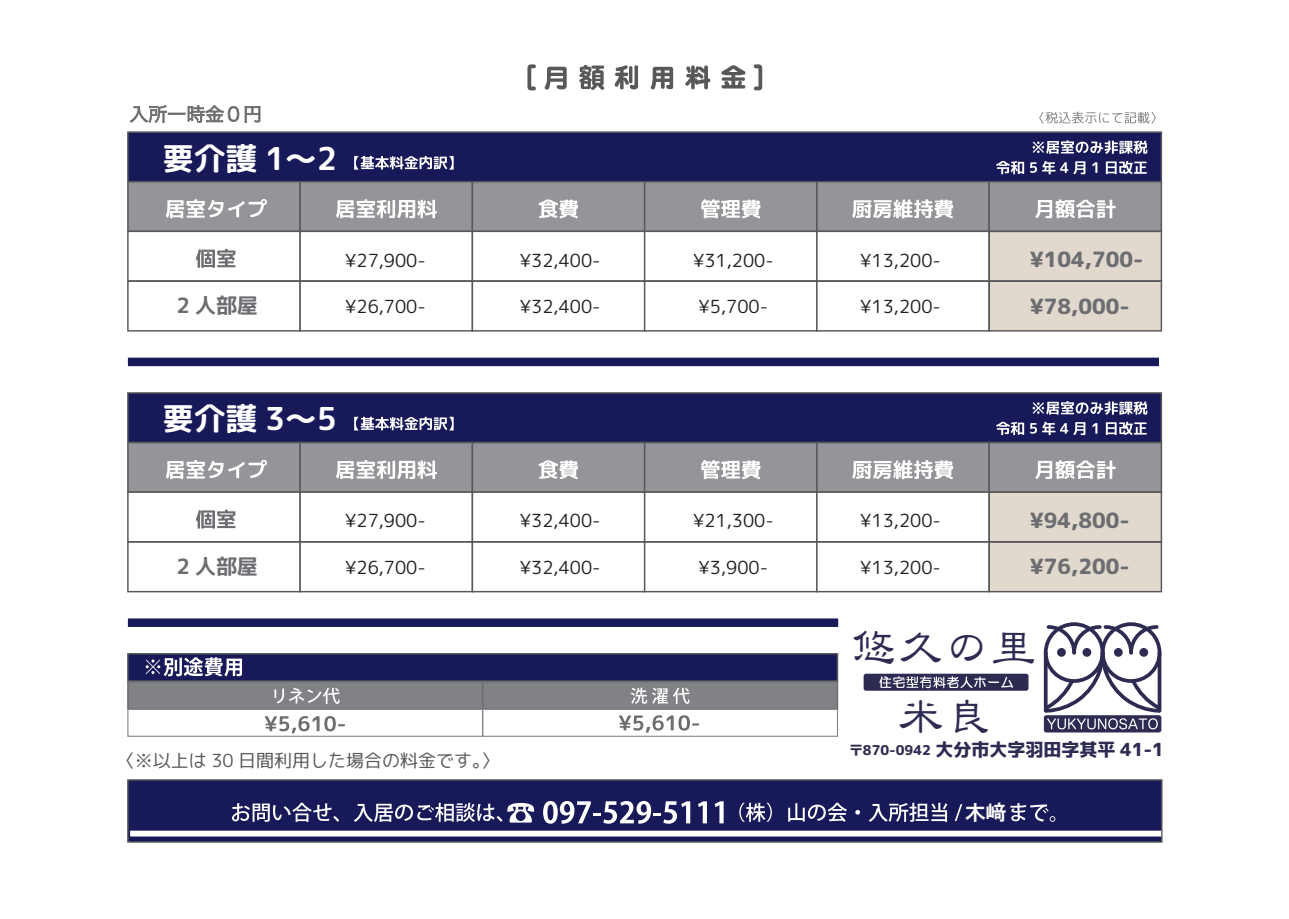
<style>
.page{position:relative;width:1289px;height:919px;background:#fff}
.page>*{position:absolute;margin:0;border:0;box-sizing:border-box;transform-origin:0 0}
.t1{font:46.5px "DF Lei Sho SB MP RKSJ H";color:#2d2b52}
.t2{font:31.5px "rounded l mplus 1 c bold";color:#fff}
.t3{font:21px/46.2px "rounded l mplus 1 c heavy";color:#6c6d70}
.t4{font:21px "rounded l mplus 1 c bold";color:#6c6d70}
.t5{font:21px "HG Gothic E";color:#fff}
.t6{font:18px "rounded l mplus 1 c regular";color:#231f20}
.t7{font:18px "rounded l mplus 1 c regular";color:#57585a}
.t8{font:18px "rounded l mplus 1 c heavy";color:#2d2b52}
.t9{font:13.5px "rounded l mplus 1 c heavy";color:#2d2b52}
</style>
<div class="page">
<div style="left:128px;top:357px;width:1030px;height:9px;background:#181958"></div>
<div style="left:128px;top:618px;width:710px;height:9px;background:#181958"></div>
<div style="left:127px;top:779px;width:1035px;height:63px;background:#181958;border:1px solid #57585a"></div>
<svg style="left:232px;top:802px;width:107px;height:19px"></svg>
<svg style="left:354px;top:802px;width:180px;height:20px"></svg>
<svg style="left:543px;top:801px;width:147px;height:23px"></svg>
<svg style="left:698px;top:801px;width:9px;height:22px"></svg>
<svg style="left:714px;top:801px;width:9px;height:22px"></svg>
<svg style="left:739px;top:802px;width:32px;height:19px"></svg>
<svg style="left:788px;top:802px;width:59px;height:19px"></svg>
<svg style="left:855px;top:810px;width:5px;height:4px"></svg>
<svg style="left:868px;top:802px;width:79px;height:19px"></svg>
<svg style="left:955px;top:804px;width:7px;height:16px"></svg>
<svg style="left:1010px;top:803px;width:45px;height:18px"></svg>
<div style="left:130px;top:830px;width:1031px;height:6px;background:#fff"></div>
<div style="left:127px;top:681px;width:356px;height:28px;background:#808285"></div>
<div style="left:482px;top:681px;width:356px;height:28px;background:#808285"></div>
<div style="left:127px;top:708px;width:356px;height:28px;border:1px solid #808285"></div>
<div style="left:482px;top:708px;width:356px;height:28px;border:1px solid #808285"></div>
<svg style="left:127px;top:653px;width:712px;height:51px"></svg>
<svg style="left:265px;top:716px;width:80px;height:17px"></svg>
<svg style="left:619px;top:715px;width:80px;height:17px"></svg>
<svg style="left:527px;top:64px;width:9px;height:26px"></svg>
<svg style="left:544px;top:67px;width:22px;height:22px"></svg>
<svg style="left:579px;top:65px;width:25px;height:25px"></svg>
<svg style="left:614px;top:65px;width:24px;height:24px"></svg>
<svg style="left:650px;top:67px;width:23px;height:22px"></svg>
<svg style="left:685px;top:65px;width:25px;height:24px"></svg>
<svg style="left:721px;top:65px;width:24px;height:23px"></svg>
<svg style="left:753px;top:64px;width:9px;height:26px"></svg>
<svg style="left:863px;top:673px;width:165px;height:17px;background:#5b5a78"></svg>
<svg style="left:1043px;top:622px;width:118px;height:110px"></svg>
<div style="left:989px;top:231px;width:172px;height:50px;background:#e1d9cd"></div>
<svg style="left:129px;top:105px;width:132px;height:18px"></svg>
<div style="left:127px;top:131px;width:1035px;height:50px;background:#181958"></div>
<div style="left:127px;top:181px;width:174px;height:51px;background:#939598;border:1px solid #57585a"></div>
<div style="left:299px;top:181px;width:174px;height:51px;background:#939598;border:1px solid #57585a"></div>
<div style="left:471px;top:181px;width:174px;height:51px;background:#939598;border:1px solid #57585a"></div>
<div style="left:644px;top:181px;width:173px;height:51px;background:#939598;border:1px solid #57585a"></div>
<div style="left:816px;top:181px;width:173px;height:51px;background:#939598;border:1px solid #57585a"></div>
<div style="left:988px;top:181px;width:174px;height:51px;background:#939598;border:1px solid #57585a"></div>
<div style="left:127px;top:230px;width:174px;height:52px;background:#fff;border:1px solid #57585a"></div>
<div style="left:299px;top:230px;width:174px;height:52px;background:#fff;border:1px solid #57585a"></div>
<div style="left:471px;top:230px;width:174px;height:52px;background:#fff;border:1px solid #57585a"></div>
<div style="left:644px;top:230px;width:173px;height:52px;background:#fff;border:1px solid #57585a"></div>
<div style="left:816px;top:230px;width:173px;height:52px;background:#fff;border:1px solid #57585a"></div>
<svg style="left:166px;top:199px;width:101px;height:19px"></svg>
<svg style="left:196px;top:249px;width:39px;height:19px"></svg>
<svg style="left:336px;top:199px;width:101px;height:19px"></svg>
<svg style="left:538px;top:199px;width:40px;height:19px"></svg>
<svg style="left:701px;top:199px;width:59px;height:19px"></svg>
<svg style="left:852px;top:199px;width:101px;height:19px"></svg>
<svg style="left:1035px;top:199px;width:80px;height:19px"></svg>
<svg style="left:1032px;top:140px;width:115px;height:14px"></svg>
<svg style="left:996px;top:161px;width:28px;height:13px"></svg>
<svg style="left:1042px;top:161px;width:43px;height:13px"></svg>
<svg style="left:1092px;top:162px;width:5px;height:11px"></svg>
<svg style="left:1105px;top:161px;width:41px;height:13px"></svg>
<svg style="left:354px;top:156px;width:99px;height:14px"></svg>
<svg style="left:1039px;top:111px;width:116px;height:13px"></svg>
<div style="left:988px;top:230px;width:174px;height:52px;border:1px solid #57585a"></div>
<div style="left:989px;top:281px;width:172px;height:50px;background:#e1d9cd"></div>
<div style="left:127px;top:280px;width:174px;height:51px;background:#fff;border:1px solid #57585a"></div>
<div style="left:299px;top:280px;width:174px;height:51px;background:#fff;border:1px solid #57585a"></div>
<div style="left:471px;top:280px;width:174px;height:51px;background:#fff;border:1px solid #57585a"></div>
<div style="left:644px;top:280px;width:173px;height:51px;background:#fff;border:1px solid #57585a"></div>
<div style="left:816px;top:280px;width:173px;height:51px;background:#fff;border:1px solid #57585a"></div>
<div style="left:988px;top:280px;width:174px;height:51px;border:1px solid #57585a"></div>
<svg style="left:1030px;top:162px;width:6px;height:11px"></svg>
<div style="left:989px;top:492px;width:172px;height:49px;background:#e1d9cd"></div>
<svg style="left:127px;top:392px;width:1035px;height:50px;background:#1b1c58"></svg>
<div style="left:127px;top:442px;width:174px;height:51px;background:#939598;border:1px solid #57585a"></div>
<div style="left:299px;top:442px;width:174px;height:51px;background:#939598;border:1px solid #57585a"></div>
<div style="left:471px;top:442px;width:174px;height:51px;background:#939598;border:1px solid #57585a"></div>
<div style="left:644px;top:442px;width:173px;height:51px;background:#939598;border:1px solid #57585a"></div>
<div style="left:816px;top:442px;width:173px;height:51px;background:#939598;border:1px solid #57585a"></div>
<div style="left:988px;top:442px;width:174px;height:51px;background:#939598;border:1px solid #57585a"></div>
<div style="left:127px;top:491px;width:174px;height:51px;background:#fff;border:1px solid #57585a"></div>
<div style="left:299px;top:491px;width:174px;height:51px;background:#fff;border:1px solid #57585a"></div>
<div style="left:471px;top:491px;width:174px;height:51px;background:#fff;border:1px solid #57585a"></div>
<div style="left:644px;top:491px;width:173px;height:51px;background:#fff;border:1px solid #57585a"></div>
<div style="left:816px;top:491px;width:173px;height:51px;background:#fff;border:1px solid #57585a"></div>
<svg style="left:166px;top:460px;width:101px;height:19px"></svg>
<svg style="left:196px;top:509px;width:39px;height:19px"></svg>
<svg style="left:336px;top:460px;width:101px;height:19px"></svg>
<svg style="left:538px;top:460px;width:40px;height:19px"></svg>
<svg style="left:701px;top:460px;width:59px;height:19px"></svg>
<svg style="left:852px;top:460px;width:101px;height:19px"></svg>
<svg style="left:1035px;top:460px;width:80px;height:19px"></svg>
<svg style="left:1032px;top:401px;width:115px;height:14px"></svg>
<svg style="left:996px;top:422px;width:28px;height:13px"></svg>
<svg style="left:1042px;top:421px;width:43px;height:14px"></svg>
<svg style="left:1092px;top:423px;width:5px;height:10px"></svg>
<svg style="left:1105px;top:421px;width:41px;height:14px"></svg>
<svg style="left:354px;top:416px;width:99px;height:14px"></svg>
<div style="left:988px;top:491px;width:174px;height:51px;border:1px solid #57585a"></div>
<div style="left:989px;top:542px;width:172px;height:49px;background:#e1d9cd"></div>
<div style="left:127px;top:541px;width:174px;height:51px;background:#fff;border:1px solid #57585a"></div>
<div style="left:299px;top:541px;width:174px;height:51px;background:#fff;border:1px solid #57585a"></div>
<div style="left:471px;top:541px;width:174px;height:51px;background:#fff;border:1px solid #57585a"></div>
<div style="left:644px;top:541px;width:173px;height:51px;background:#fff;border:1px solid #57585a"></div>
<div style="left:816px;top:541px;width:173px;height:51px;background:#fff;border:1px solid #57585a"></div>
<div style="left:988px;top:541px;width:174px;height:51px;border:1px solid #57585a"></div>
<svg style="left:1030px;top:423px;width:6px;height:10px"></svg>
<h2 class="t2" style="left:163px;top:136px;width:176px">要介護 1〜2</h2>
<p class="t4" style="left:176px;top:291px;width:83px">2 人部屋</p>
<p class="t6" style="left:345px;top:247px;width:82px">¥27,900-</p>
<p class="t6" style="left:345px;top:293px;width:82px">¥26,700-</p>
<h2 class="t2" style="left:163px;top:396px;width:176px">要介護 3〜5</h2>
<p class="t4" style="left:176px;top:551px;width:83px">2 人部屋</p>
<p class="t6" style="left:345px;top:508px;width:82px">¥27,900-</p>
<p class="t6" style="left:345px;top:554px;width:82px">¥26,700-</p>
<p class="t6" style="left:520px;top:247px;width:82px">¥32,400-</p>
<p class="t6" style="left:520px;top:293px;width:82px">¥32,400-</p>
<p class="t6" style="left:520px;top:508px;width:82px">¥32,400-</p>
<p class="t6" style="left:520px;top:554px;width:82px">¥32,400-</p>
<p class="t7" style="left:117px;top:747px;width:384px">〈※以上は 30 日間利用した場合の料金です。〉</p>
<p class="t6" style="left:693px;top:247px;width:82px">¥31,200-</p>
<p class="t6" style="left:698px;top:293px;width:71px">¥5,700-</p>
<p class="t6" style="left:860px;top:247px;width:82px">¥13,200-</p>
<p class="t6" style="left:860px;top:293px;width:82px">¥13,200-</p>
<p class="t3" style="left:1029px;top:236px;width:115px">¥104,700- ¥78,000-</p>
<p class="t6" style="left:693px;top:508px;width:82px">¥21,300-</p>
<p class="t6" style="left:698px;top:554px;width:71px">¥3,900-</p>
<p class="t6" style="left:860px;top:508px;width:82px">¥13,200-</p>
<p class="t6" style="left:860px;top:554px;width:82px">¥13,200-</p>
<p class="t3" style="left:1029px;top:497px;width:102px">¥94,800-</p>
<p class="t3" style="left:1029px;top:543px;width:102px">¥76,200-</p>
<h1 class="t1" style="left:850px;top:624px;width:187px">悠久の里</h1>
<h1 class="t1" style="left:897px;top:693px;width:94px">米良</h1>
<p class="t8" style="left:935px;top:736px;width:230px">大分市大字羽田字其平 41-1</p>
<p class="t9" style="left:849px;top:740px;width:83px">〒870-0942</p>
<p class="t5" style="left:964px;top:801px;width:43px">木﨑</p>
</div>
